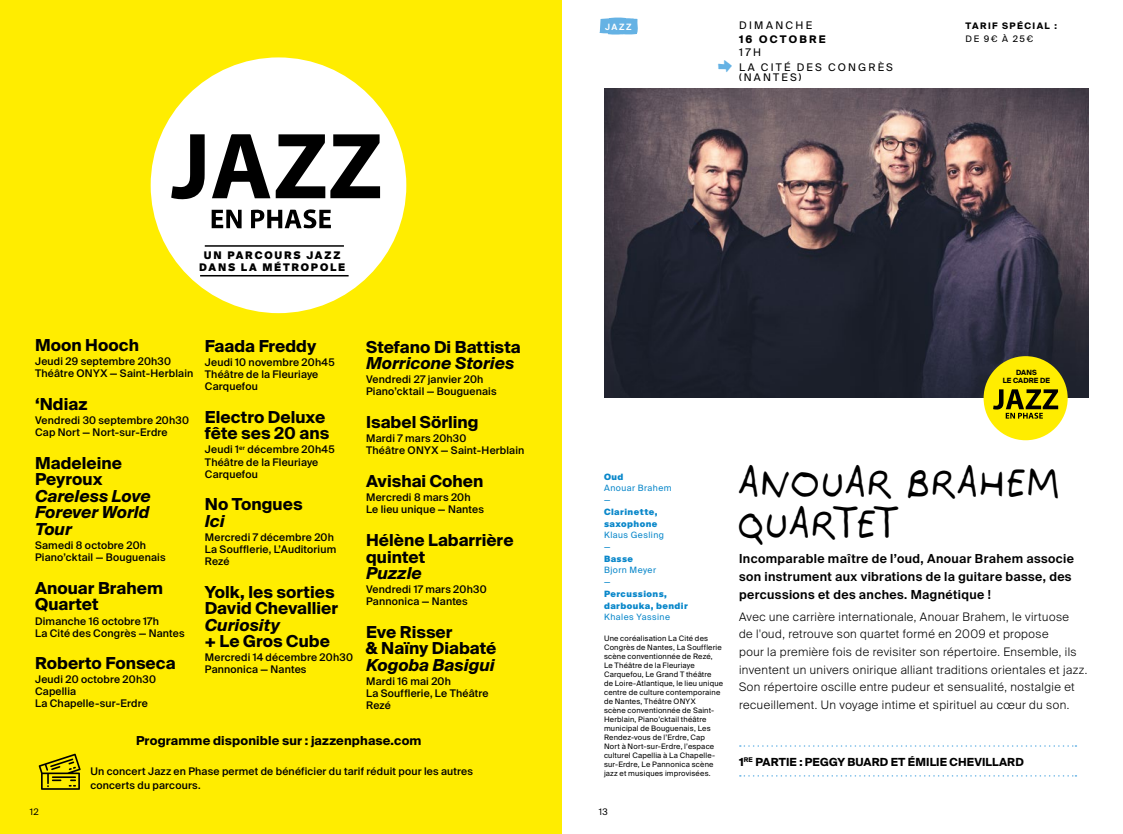
<style>
.page{position:relative;width:1123px;height:834px;background:#fff}
.page>*{position:absolute;margin:0;border:0;box-sizing:border-box;transform-origin:0 0}
.t1{font:42px/40.5px "Piano";letter-spacing:.1em;color:#000}
.t2{font:35.1px "Clafoutis Insolite";color:#65b2e4}
.t3{font:700 16.5px/16.5px "Suisse Intl";color:#000}
.t4{font:italic 700 16.5px/16.5px "Suisse Intl";color:#000;text-align:justify}
.t5{font:600 12.45px/17.7px "Suisse Intl";letter-spacing:.03em;color:#000}
.t6{font:700 12.3px "Suisse Intl";letter-spacing:.015em;color:#000}
.t7{font:300 11.7px/17.7px "Suisse Intl";letter-spacing:.035em;color:#000}
.t8{font:700 11.1px "Suisse Intl";letter-spacing:.01em;color:#000}
.t9{font:500 10.5px/12px "Suisse Intl";letter-spacing:.015em;color:#000}
.t10{font:10.5px/14.7px "Suisse Intl";letter-spacing:.21em;color:#000}
.t11{font:900 10.5px/11.2px "Suisse Intl";letter-spacing:.175em;color:#000;text-align:center}
.t12{font:700 10.5px "Suisse Intl";letter-spacing:.21em;color:#000}
.t13{font:700 9px "Suisse Intl";letter-spacing:.155em;color:#000}
.t14{font:9px "Suisse Intl";letter-spacing:.105em;color:#000}
.t15{font:900 8.7px/11.7px "Suisse Intl";letter-spacing:.05em;color:#0987ca}
.t16{font:8.7px/11.7px "Suisse Intl";letter-spacing:.05em;color:#0987ca}
.t17{font:600 8.7px "Suisse Intl";color:#fff}
.t18{font:7.5px/9px "Suisse Intl";letter-spacing:.02em;color:#000}
.t19{font:700 7.2px/8.2px "Suisse Intl";letter-spacing:.015em;color:#000;text-align:center}
</style>
<div class="page">
<div style="left:0;top:0;width:561px;height:833px;background:#ffed00"></div>
<img style="left:604px;top:88px;width:485px;height:310px">
<svg style="left:39px;top:753px;width:42px;height:36px"></svg>
<div style="left:151px;top:57px;width:255px;height:256px;background:#fff;border-radius:50%"></div>
<hr style="left:205px;top:245px;width:139px;height:2px;background:#000">
<hr style="left:200px;top:275px;width:148px;height:1px;background:#000">
<svg style="left:212px;top:134px;width:58px;height:64px"></svg>
<svg style="left:276px;top:134px;width:104px;height:64px"></svg>
<svg style="left:171px;top:134px;width:34px;height:66px"></svg>
<svg style="left:212px;top:209px;width:29px;height:19px"></svg>
<svg style="left:251px;top:209px;width:80px;height:19px"></svg>
<svg style="left:599px;top:17px;width:39px;height:18px"></svg>
<div style="left:983px;top:356px;width:84px;height:84px;background:#ffed00;border-radius:50%"></div>
<svg style="left:993px;top:389px;width:65px;height:29px"></svg>
<svg style="left:740px;top:745px;width:336px;height:1px"></svg>
<svg style="left:740px;top:775px;width:336px;height:1px"></svg>
<p class="t11" style="left:199px;top:250px;width:147px">UN PARCOURS JAZZ<br>DANS LA MÉTROPOLE</p>
<h3 class="t3" style="left:35px;top:337px;width:105px">Moon Hooch</h3>
<p class="t9" style="left:35px;top:355px;width:160px">Jeudi 29 septembre 20h30<br>Théâtre ONYX — Saint-Herblain</p>
<h3 class="t3" style="left:35px;top:396px;width:54px">‘Ndiaz</h3>
<p class="t9" style="left:35px;top:414px;width:155px">Vendredi 30 septembre 20h30<br>Cap Nort — Nort-sur-Erdre</p>
<h3 class="t3" style="left:35px;top:455px;width:88px">Madeleine<br>Peyroux</h3>
<h3 class="t4" style="left:35px;top:488px;width:117px">Careless Love Forever World Tour</h3>
<p class="t9" style="left:35px;top:539px;width:132px">Samedi 8 octobre 20h<br>Piano’cktail — Bouguenais</p>
<h3 class="t3" style="left:35px;top:579px;width:129px">Anouar Brahem<br>Quartet</h3>
<p class="t9" style="left:35px;top:614px;width:151px">Dimanche 16 octobre 17h<br>La Cité des Congrès — Nantes</p>
<h3 class="t3" style="left:35px;top:655px;width:142px">Roberto Fonseca</h3>
<p class="t9" style="left:35px;top:673px;width:122px">Jeudi 20 octobre 20h30<br>Capellia<br>La Chapelle-sur-Erdre</p>
<h3 class="t3" style="left:205px;top:338px;width:113px">Faada Freddy</h3>
<p class="t9" style="left:205px;top:356px;width:131px">Jeudi 10 novembre 20h45<br>Théâtre de la Fleuriaye<br>Carquefou</p>
<h3 class="t3" style="left:205px;top:409px;width:126px">Electro Deluxe fête ses 20 ans</h3>
<p class="t9" style="left:205px;top:443px;width:131px">Jeudi 1<sup>er</sup> décembre 20h45<br>Théâtre de la Fleuriaye<br>Carquefou</p>
<h3 class="t3" style="left:205px;top:496px;width:99px">No Tongues</h3>
<h3 class="t4" style="left:205px;top:512px;width:21px">Ici</h3>
<p class="t9" style="left:205px;top:531px;width:133px">Mercredi 7 décembre 20h<br>La Soufflerie, L’Auditorium<br>Rezé</p>
<h3 class="t3" style="left:205px;top:583px;width:135px">Yolk, les sorties<br>David Chevallier</h3>
<h3 class="t4" style="left:205px;top:616px;width:77px">Curiosity</h3>
<h3 class="t3" style="left:205px;top:633px;width:127px">+ Le Gros Cube</h3>
<p class="t9" style="left:205px;top:651px;width:150px">Mercredi 14 décembre 20h30<br>Pannonica — Nantes</p>
<h3 class="t3" style="left:366px;top:339px;width:156px">Stefano Di Battista</h3>
<h3 class="t4" style="left:366px;top:355px;width:150px">Morricone Stories</h3>
<p class="t9" style="left:366px;top:373px;width:132px">Vendredi 27 janvier 20h<br>Piano’cktail — Bouguenais</p>
<h3 class="t3" style="left:366px;top:414px;width:114px">Isabel Sörling</h3>
<p class="t9" style="left:366px;top:432px;width:160px">Mardi 7 mars 20h30<br>Théâtre ONYX — Saint-Herblain</p>
<h3 class="t3" style="left:366px;top:473px;width:119px">Avishai Cohen</h3>
<p class="t9" style="left:366px;top:491px;width:119px">Mercredi 8 mars 20h<br>Le lieu unique — Nantes</p>
<h3 class="t3" style="left:366px;top:532px;width:149px">Hélène Labarrière quintet</h3>
<h3 class="t4" style="left:366px;top:565px;width:57px">Puzzle</h3>
<p class="t9" style="left:366px;top:583px;width:122px">Vendredi 17 mars 20h30<br>Pannonica — Nantes</p>
<h3 class="t3" style="left:366px;top:624px;width:132px">Eve Risser<br>&amp; Naïny Diabaté</h3>
<h3 class="t4" style="left:366px;top:657px;width:130px">Kogoba Basigui</h3>
<p class="t9" style="left:366px;top:675px;width:124px">Mardi 16 mai 20h<br>La Soufflerie, Le Théâtre<br>Rezé</p>
<p class="t6" style="left:136px;top:733px;width:287px">Programme disponible sur : jazzenphase.com</p>
<p class="t9" style="left:90px;top:764px;width:384px;line-height:13.5px">Un concert Jazz en Phase permet de bénéficier du tarif réduit pour les autres concerts du parcours.</p>
<p class="t17" style="left:605px;top:22px;width:28px">JAZZ</p>
<p class="t13" style="left:965px;top:20px;width:93px">TARIF SPÉCIAL :</p>
<p class="t14" style="left:965px;top:34px;width:69px">DE 9€ À 25€</p>
<p class="t10" style="left:739px;top:18px;width:75px">DIMANCHE</p>
<p class="t12" style="left:739px;top:33px;width:88px">16 OCTOBRE</p>
<p class="t10" style="left:739px;top:45px;width:155px">17H<br>LA CITÉ DES CONGRÈS</p>
<p class="t10" style="left:739px;top:70px;width:64px">(NANTES)</p>
<h2 class="t2" style="left:733px;top:85px;width:17px;rotate:-180deg">^</h2>
<p class="t19" style="left:1002px;top:368px;width:49px">DANS<br>LE CADRE DE</p>
<p class="t15" style="left:604px;top:471px;width:21px">Oud</p>
<p class="t16" style="left:604px;top:482px;width:69px">Anouar Brahem —</p>
<p class="t15" style="left:604px;top:506px;width:55px">Clarinette, saxophone</p>
<p class="t16" style="left:604px;top:529px;width:62px">Klaus Gesling —</p>
<p class="t15" style="left:604px;top:552px;width:31px">Basse</p>
<p class="t16" style="left:604px;top:564px;width:54px">Bjorn Meyer —</p>
<p class="t15" style="left:604px;top:588px;width:85px">Percussions, darbouka, bendir</p>
<p class="t16" style="left:604px;top:611px;width:68px">Khales Yassine</p>
<p class="t18" style="left:604px;top:633px;width:121px">Une coréalisation La Cité des<br>Congrès de Nantes, La Soufflerie scène conventionnée de Rezé,<br>Le Théâtre de la Fleuriaye<br>Carquefou, Le Grand T théâtre<br>de Loire-Atlantique, le lieu unique centre de culture contemporaine de Nantes, Théâtre ONYX<br>scène conventionnée de Saint-<br>Herblain, Piano’cktail théâtre municipal de Bouguenais, Les<br>Rendez-vous de l’Erdre, Cap<br>Nort à Nort-sur-Erdre, l’espace culturel Capellia à La Chapelle&shy;sur-Erdre, Le Pannonica scène jazz et musiques improvisées.</p>
<h1 class="t1" style="left:739px;top:462px;width:320px">ANOUAR BRAHEM<br>QUARTET</h1>
<p class="t5" style="left:739px;top:549px;width:336px">Incomparable maître de l’oud, Anouar Brahem associe son instrument aux vibrations de la guitare basse, des percussions et des anches. Magnétique !</p>
<p class="t7" style="left:739px;top:607px;width:350px">Avec une carrière internationale, Anouar Brahem, le virtuose<br>de l'oud, retrouve son quartet formé en 2009 et propose<br>pour la première fois de revisiter son répertoire. Ensemble, ils inventent un univers onirique alliant traditions orientales et jazz.<br>Son répertoire oscille entre pudeur et sensualité, nostalgie et recueillement. Un voyage intime et spirituel au cœur du son.</p>
<p class="t8" style="left:739px;top:755px;width:286px">1<sup>RE</sup> PARTIE : PEGGY BUARD ET ÉMILIE CHEVILLARD</p>
<p class="t14" style="left:30px;top:806px;width:10px">12</p>
<p class="t14" style="left:598px;top:806px;width:11px">13</p>
</div>
